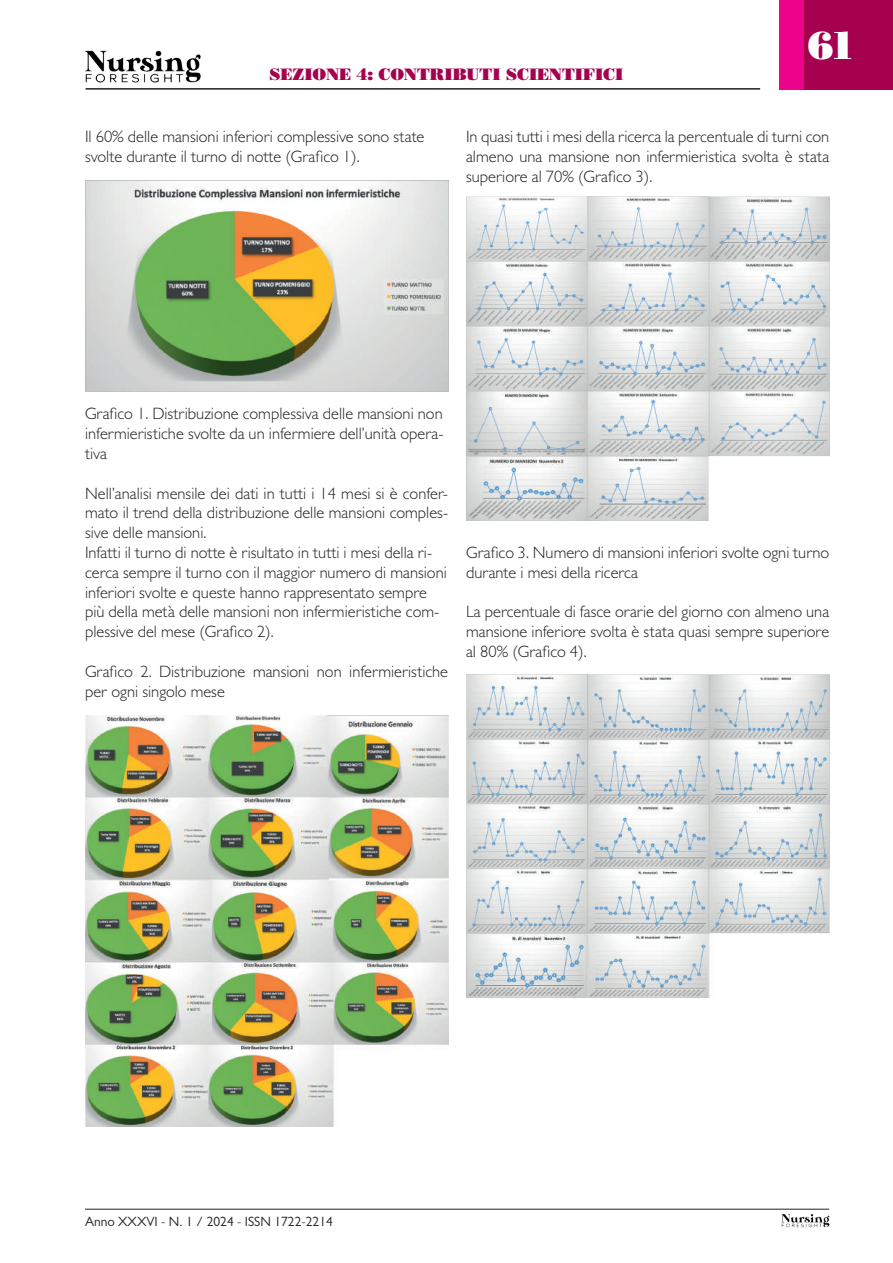
<style>
.page{position:relative;width:893px;height:1263px;background:#fff}
.page>*{position:absolute;margin:0;border:0;box-sizing:border-box;transform-origin:0 0}
.t1{font:39px "Bodoni Poster";color:#fff}
.t2{font:300 16.5px/19.8px "Gill Sans";color:#231f20}
.t3{font:16.5px "Bodoni Poster";color:#a5014e}
.t4{font:13.5px "Gill Sans";color:#231f20}
</style>
<div class="page">
<div style="left:792px;top:0;width:101px;height:90px;background:#a5014e"></div>
<div style="left:779px;top:0;width:25px;height:90px;background:#ed028c"></div>
<hr style="left:85px;top:1209px;width:744px;height:1px;background:#231f20">
<img style="left:781px;top:1213px;width:49px;height:15px">
<hr style="left:86px;top:88px;width:674px;height:2px;background:#231f20">
<img style="left:85px;top:50px;width:116px;height:33px">
<img style="left:85px;top:181px;width:363px;height:211px">
<img style="left:85px;top:715px;width:363px;height:411px">
<img style="left:466px;top:196px;width:363px;height:325px">
<img style="left:466px;top:674px;width:363px;height:324px">
<p class="t3" style="left:270px;top:64px;width:355px">SEZIONE 4: CONTRIBUTI SCIENTIFICI</p>
<h1 class="t1" style="left:808px;top:21px;width:50px">61</h1>
<p class="t2" style="left:85px;top:126px;width:341px">Il 60% delle mansioni inferiori complessive sono state svolte durante il turno di notte (Grafico 1).</p>
<p class="t2" style="left:466px;top:126px;width:365px;text-align:justify">In quasi tutti i mesi della ricerca la percentuale di turni con almeno una mansione non infermieristica svolta è stata superiore al 70% (Grafico 3).</p>
<p class="t2" style="left:85px;top:404px;width:360px;text-align:justify">Grafico 1. Distribuzione complessiva delle mansioni non infermieristiche svolte da un infermiere dell’unità opera&shy;tiva</p>
<p class="t2" style="left:85px;top:483px;width:365px">Nell’analisi mensile dei dati in tutti i 14 mesi si è confer&shy;mato il trend della distribuzione delle mansioni comples&shy;sive delle mansioni.<br>Infatti il turno di notte è risultato in tutti i mesi della ri&shy;cerca sempre il turno con il maggior numero di mansioni inferiori svolte e queste hanno rappresentato sempre più della metà delle mansioni non infermieristiche com&shy;plessive del mese (Grafico 2).</p>
<p class="t2" style="left:85px;top:661px;width:365px">Grafico 2. Distribuzione mansioni non infermieristiche per ogni singolo mese</p>
<p class="t2" style="left:466px;top:542px;width:365px">Grafico 3. Numero di mansioni inferiori svolte ogni turno durante i mesi della ricerca</p>
<p class="t2" style="left:466px;top:602px;width:365px;text-align:justify">La percentuale di fasce orarie del giorno con almeno una mansione inferiore svolta è stata quasi sempre superiore al 80% (Grafico 4).</p>
<p class="t4" style="left:85px;top:1214px;width:249px">Anno XXXVI - N. 1 / 2024 - ISSN 1722-2214</p>
</div>
